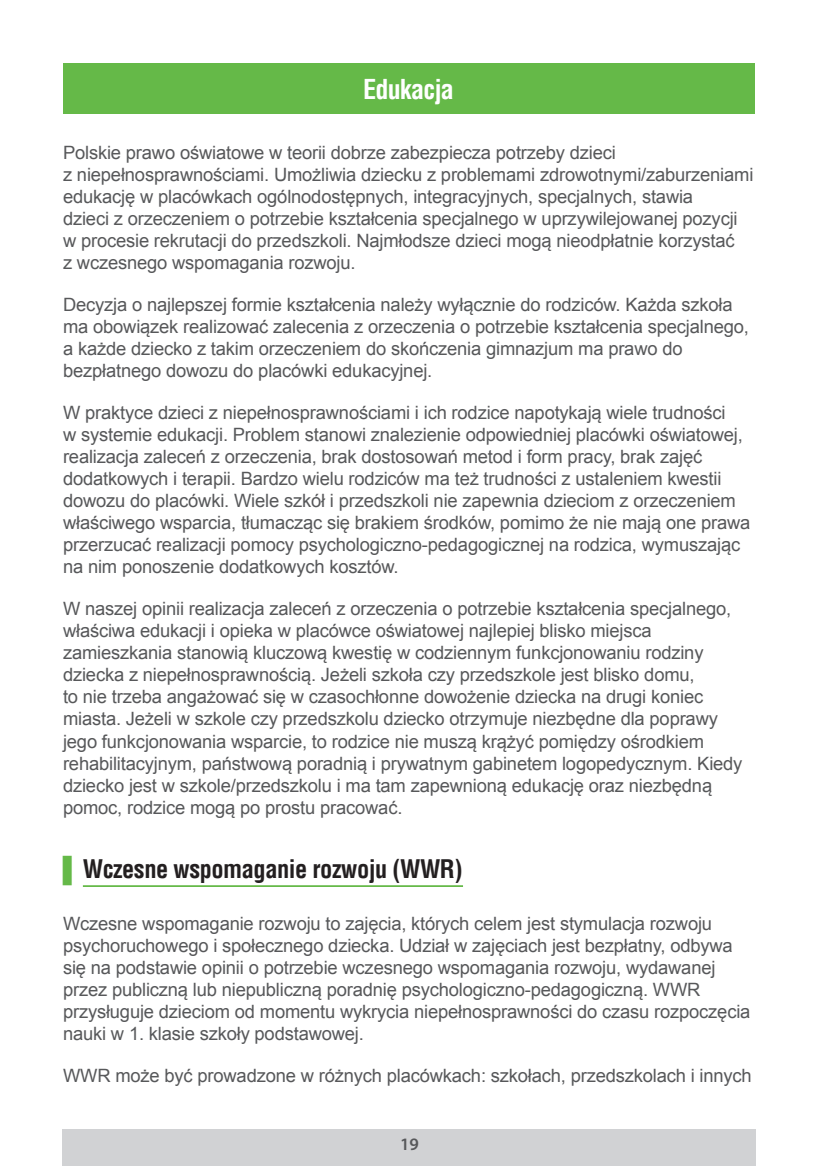
<style>
.page{position:relative;width:819px;height:1166px;background:#fff}
.page>*{position:absolute;margin:0;border:0;box-sizing:border-box;transform-origin:0 0}
.t1{font:700 26.25px "Switzerland Condensed";letter-spacing:-.03em;color:#fff}
.t2{font:700 24.5px "Switzerland Condensed";letter-spacing:-.02em;color:#231f20}
.t3{font:18.38px/22.1px "Arial";letter-spacing:-.01em;color:#57585a}
.t4{font:600 17.5px "Myriad Pro";color:#57585a}
.s1{font-family:"Times New Roman";font-weight:400;color:#65b948}
</style>
<div class="page">
<div style="left:63px;top:1130px;width:693px;height:36px;background:#d1d2d4"></div>
<hr style="left:83px;top:885px;width:380px;height:2px;background:#65b948">
<div style="left:63px;top:63px;width:691px;height:51px;background:#65b948"></div>
<h1 class="t1" style="left:363px;top:74px;width:92px">Edukacja</h1>
<p class="t3" style="left:63px;top:141px;width:692px">Polskie prawo oświatowe w teorii dobrze zabezpiecza potrzeby dzieci<br>z niepełnosprawnościami. Umożliwia dziecku z problemami zdrowotnymi/zaburzeniami edukację w placówkach ogólnodostępnych, integracyjnych, specjalnych, stawia<br>dzieci z orzeczeniem o potrzebie kształcenia specjalnego w uprzywilejowanej pozycji w procesie rekrutacji do przedszkoli. Najmłodsze dzieci mogą nieodpłatnie korzystać<br>z wczesnego wspomagania rozwoju.</p>
<p class="t3" style="left:63px;top:293px;width:687px">Decyzja o najlepszej formie kształcenia należy wyłącznie do rodziców. Każda szkoła ma obowiązek realizować zalecenia z orzeczenia o potrzebie kształcenia specjalnego, a każde dziecko z takim orzeczeniem do skończenia gimnazjum ma prawo do bezpłatnego dowozu do placówki edukacyjnej.</p>
<p class="t3" style="left:63px;top:401px;width:689px">W praktyce dzieci z niepełnosprawnościami i ich rodzice napotykają wiele trudności<br>w systemie edukacji. Problem stanowi znalezienie odpowiedniej placówki oświatowej, realizacja zaleceń z orzeczenia, brak dostosowań metod i form pracy, brak zajęć dodatkowych i terapii. Bardzo wielu rodziców ma też trudności z ustaleniem kwestii dowozu do placówki. Wiele szkół i przedszkoli nie zapewnia dzieciom z orzeczeniem właściwego wsparcia, tłumacząc się brakiem środków, pomimo że nie mają one prawa przerzucać realizacji pomocy psychologiczno-pedagogicznej na rodzica, wymuszając na nim ponoszenie dodatkowych kosztów.</p>
<p class="t3" style="left:63px;top:597px;width:681px">W naszej opinii realizacja zaleceń z orzeczenia o potrzebie kształcenia specjalnego, właściwa edukacji i opieka w placówce oświatowej najlepiej blisko miejsca zamieszkania stanowią kluczową kwestię w codziennym funkcjonowaniu rodziny dziecka z niepełnosprawnością. Jeżeli szkoła czy przedszkole jest blisko domu,<br>to nie trzeba angażować się w czasochłonne dowożenie dziecka na drugi koniec miasta. Jeżeli w szkole czy przedszkolu dziecko otrzymuje niezbędne dla poprawy jego funkcjonowania wsparcie, to rodzice nie muszą krążyć pomiędzy ośrodkiem rehabilitacyjnym, państwową poradnią i prywatnym gabinetem logopedycznym. Kiedy dziecko jest w szkole/przedszkolu i ma tam zapewnioną edukację oraz niezbędną pomoc, rodzice mogą po prostu pracować.</p>
<h2 class="t2" style="left:63px;top:854px;width:401px"><span class="s1">▌</span>Wczesne wspomaganie rozwoju (WWR)</h2>
<p class="t3" style="left:63px;top:912px;width:689px">Wczesne wspomaganie rozwoju to zajęcia, których celem jest stymulacja rozwoju psychoruchowego i społecznego dziecka. Udział w zajęciach jest bezpłatny, odbywa się na podstawie opinii o potrzebie wczesnego wspomagania rozwoju, wydawanej przez publiczną lub niepubliczną poradnię psychologiczno-pedagogiczną. WWR przysługuje dzieciom od momentu wykrycia niepełnosprawności do czasu rozpoczęcia nauki w 1. klasie szkoły podstawowej.</p>
<p class="t3" style="left:63px;top:1064px;width:690px">WWR może być prowadzone w różnych placówkach: szkołach, przedszkolach i innych</p>
<p class="t4" style="left:400px;top:1132px;width:20px">19</p>
</div>
